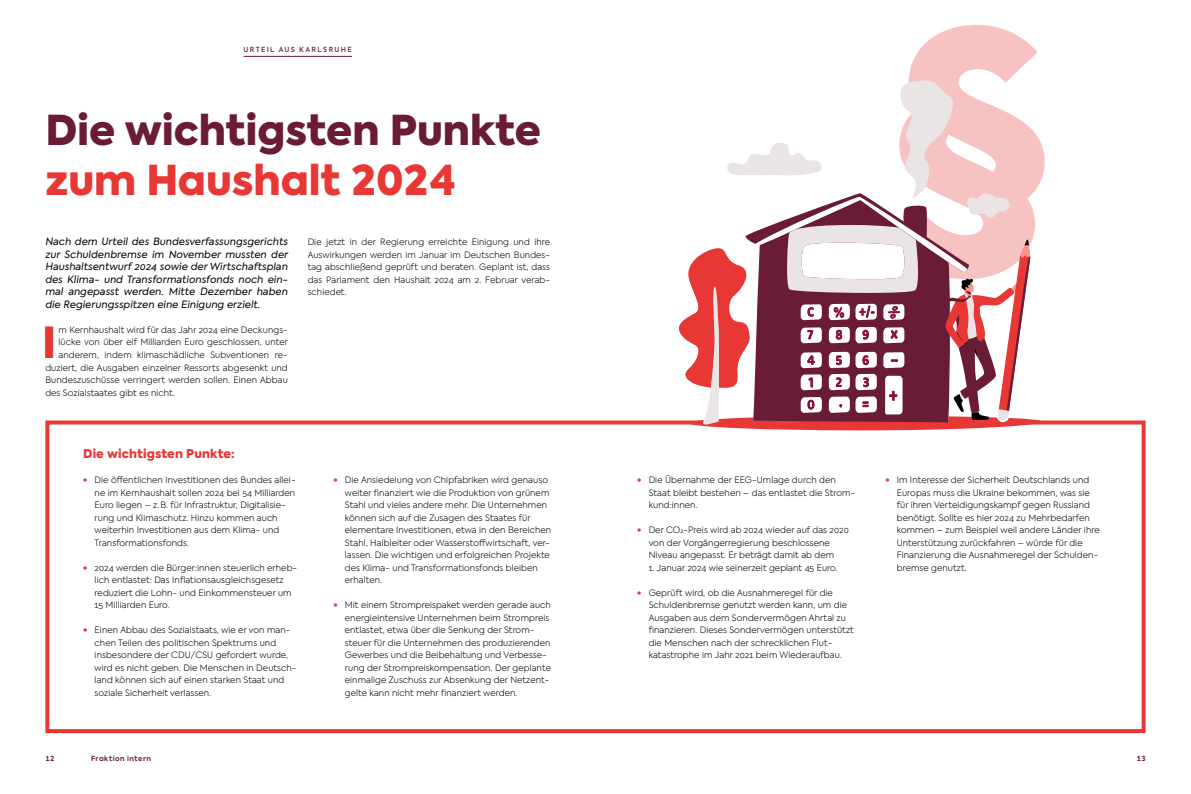
<style>
.page{position:relative;width:1191px;height:794px;background:#fff}
.page>*{position:absolute;margin:0;border:0;box-sizing:border-box;transform-origin:0 0}
.t1{font:900 42.6px "Axiforma";color:#e73835}
.t2{font:900 41px "Axiforma";color:#6a1c37}
.t3{font:900 41px "Axiforma";color:#e73835}
.t4{font:900 12px "Axiforma";letter-spacing:.01em;color:#e73835}
.t5{font:italic 10px/12.5px "Axiforma";letter-spacing:.01em;color:#000;text-align:justify}
.t6{font:300 8.8px/12.5px "Axiforma";letter-spacing:.01em;color:#000}
.t7{font:700 7px "Axiforma";letter-spacing:.07em;color:#6a1c37}
.t8{font:500 7px "Axiforma";letter-spacing:.19em;color:#6a1c37}
.s1{font-weight:900;color:#e73835}
</style>
<div class="page">
<div style="left:45px;top:420px;width:1100px;height:313px;border:4px solid #e73835"></div>
<svg style="left:909px;top:25px;width:135px;height:152px;fill:#f7c3c2"></svg>
<hr style="left:243px;top:56px;width:109px;height:1px;background:#6a1c37">
<svg style="left:673px;top:79px;width:369px;height:351px"></svg>
<p class="t8" style="left:243px;top:45px;width:110px">URTEIL AUS KARLSRUHE</p>
<h2 class="t2" style="left:45px;top:101px;width:497px">Die wichtigsten Punkte</h2>
<h2 class="t3" style="left:45px;top:151px;width:412px">zum Haushalt 2024</h2>
<p class="t5" style="left:45px;top:236px;width:244px">Nach dem Urteil des Bundesverfassungsgerichts zur Schuldenbremse im November mussten der Haushaltsentwurf 2024 sowie der Wirtschaftsplan des Klima- und Transformationsfonds noch ein&shy;mal angepasst werden. Mitte Dezember haben die Regierungsspitzen eine Einigung erzielt.</p>
<h1 class="t1" style="left:42px;top:312px;width:16px">I</h1>
<p class="t6" style="left:59px;top:323px;width:231px">m Kernhaushalt wird für das Jahr 2024 eine Deckungs-</p>
<p class="t6" style="left:59px;top:336px;width:231px">lücke von über elf Milliarden Euro geschlossen, unter</p>
<p class="t6" style="left:59px;top:348px;width:231px">anderem, indem klimaschädliche Subventionen re-</p>
<p class="t6" style="left:45px;top:361px;width:244px">duziert, die Ausgaben einzelner Ressorts abgesenkt und</p>
<p class="t6" style="left:45px;top:373px;width:244px">Bundeszuschüsse verringert werden sollen. Einen Abbau</p>
<p class="t6" style="left:45px;top:386px;width:131px">des Sozialstaates gibt es nicht.</p>
<p class="t6" style="left:308px;top:236px;width:244px;text-align:justify">Die jetzt in der Regierung erreichte Einigung und ihre Auswirkungen werden im Januar im Deutschen Bundes&shy;tag abschließend geprüft und beraten. Geplant ist, dass das Parlament den Haushalt 2024 am 2. Februar verab&shy;schiedet.</p>
<h3 class="t4" style="left:83px;top:445px;width:153px">Die wichtigsten Punkte:</h3>
<p class="t6" style="left:95px;top:473px;width:202px;text-indent:-11px"><span class="s1">•</span> Die öffentlichen Investitionen des Bundes allei&shy;ne im Kernhaushalt sollen 2024 bei 54 Milliarden Euro liegen – z. B. für Infrastruktur, Digitalisie&shy;rung und Klimaschutz. Hinzu kommen auch weiterhin Investitionen aus dem Klima- und Transformationsfonds.</p>
<p class="t6" style="left:95px;top:561px;width:204px;text-indent:-11px"><span class="s1">•</span> 2024 werden die Bürger:innen steuerlich erheb&shy;lich entlastet: Das Inflationsausgleichsgesetz reduziert die Lohn- und Einkommensteuer um 15 Milliarden Euro.</p>
<p class="t6" style="left:95px;top:623px;width:203px;text-indent:-11px"><span class="s1">•</span> Einen Abbau des Sozialstaats, wie er von man&shy;chen Teilen des politischen Spektrums und insbesondere der CDU/CSU gefordert wurde, wird es nicht geben. Die Menschen in Deutsch&shy;land können sich auf einen starken Staat und soziale Sicherheit verlassen.</p>
<p class="t6" style="left:345px;top:473px;width:208px;text-indent:-11px"><span class="s1">•</span> Die Ansiedelung von Chipfabriken wird genauso weiter finanziert wie die Produktion von grünem Stahl und vieles andere mehr. Die Unternehmen können sich auf die Zusagen des Staates für elementare Investitionen, etwa in den Bereichen Stahl, Halbleiter oder Wasserstoffwirtschaft, ver&shy;lassen. Die wichtigen und erfolgreichen Projekte des Klima- und Transformationsfonds bleiben erhalten.</p>
<p class="t6" style="left:345px;top:598px;width:208px;text-indent:-11px"><span class="s1">•</span> Mit einem Strompreispaket werden gerade auch energieintensive Unternehmen beim Strompreis entlastet, etwa über die Senkung der Strom&shy;steuer für die Unternehmen des produzierenden Gewerbes und die Beibehaltung und Verbesse&shy;rung der Strompreiskompensation. Der geplante einmalige Zuschuss zur Absenkung der Netzent&shy;gelte kann nicht mehr finanziert werden.</p>
<p class="t6" style="left:648px;top:473px;width:208px;text-indent:-11px"><span class="s1">•</span> Die Übernahme der EEG-Umlage durch den<br>Staat bleibt bestehen – das entlastet die Strom&shy;kund:innen.</p>
<p class="t6" style="left:648px;top:523px;width:202px;text-indent:-11px"><span class="s1">•</span> Der CO2-Preis wird ab 2024 wieder auf das 2020 von der Vorgängerregierung beschlossene<br>Niveau angepasst. Er beträgt damit ab dem</p>
<p class="t6" style="left:648px;top:561px;width:190px">1. Januar 2024 wie seinerzeit geplant 45 Euro.</p>
<p class="t6" style="left:648px;top:586px;width:207px;text-indent:-11px"><span class="s1">•</span> Geprüft wird, ob die Ausnahmeregel für die Schuldenbremse genutzt werden kann, um die Ausgaben aus dem Sondervermögen Ahrtal zu finanzieren. Dieses Sondervermögen unterstützt die Menschen nach der schrecklichen Flut&shy;katastrophe im Jahr 2021 beim Wiederaufbau.</p>
<p class="t6" style="left:896px;top:473px;width:204px;text-indent:-11px"><span class="s1">•</span> Im Interesse der Sicherheit Deutschlands und Europas muss die Ukraine bekommen, was sie für ihren Verteidigungskampf gegen Russland benötigt. Sollte es hier 2024 zu Mehrbedarfen kommen – zum Beispiel weil andere Länder ihre Unterstützung zurückfahren – würde für die Finanzierung die Ausnahmeregel der Schulden&shy;bremse genutzt.</p>
<p class="t7" style="left:45px;top:754px;width:10px">12</p>
<p class="t7" style="left:91px;top:754px;width:61px">Fraktion intern</p>
<p class="t7" style="left:1136px;top:754px;width:11px">13</p>
</div>
